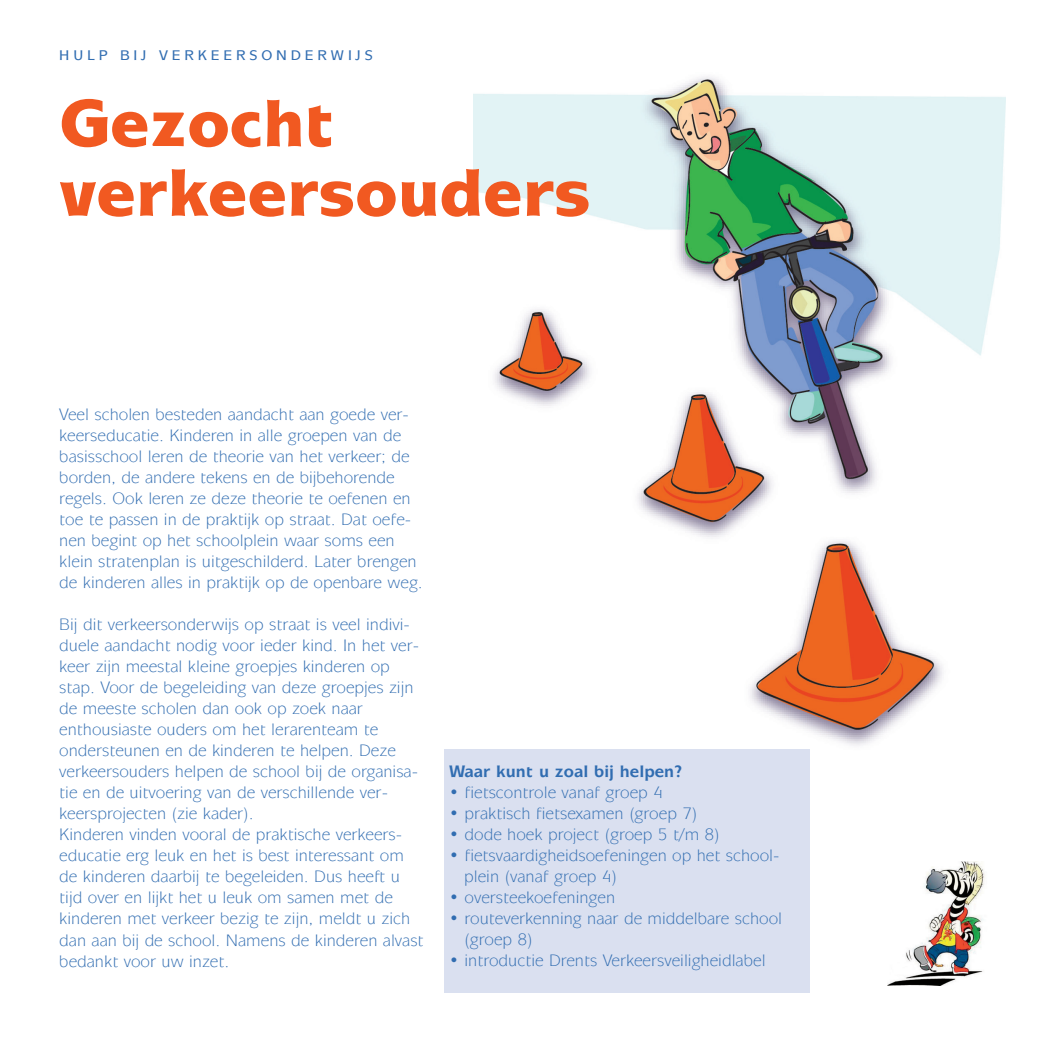
<style>
.page{position:relative;width:1042px;height:1042px;background:#fff}
.page>*{position:absolute;margin:0;border:0;box-sizing:border-box;transform-origin:0 0}
.t1{font:900 66.5px "Mixage IT Cby BT";color:#f15921}
.t2{font:16.62px/21px "Mixage IT Cby BT";color:#316db1}
.t3{font:700 16.62px "Mixage IT Cby BT";color:#316db1}
.t4{font:500 14px "Mixage IT Cby BT";letter-spacing:.275em;color:#316db1}
</style>
<div class="page">
<img style="left:473px;top:76px;width:532px;height:679px">
<img style="left:888px;top:861px;width:97px;height:125px">
<div style="left:444px;top:749px;width:365px;height:243px;background:#dae0f0"></div>
<p class="t4" style="left:59px;top:49px;width:315px">HULP BIJ VERKEERSONDERWIJS</p>
<h1 class="t1" style="left:59px;top:98px;width:277px">Gezocht</h1>
<h1 class="t1" style="left:59px;top:167px;width:533px">verkeersouders</h1>
<p class="t2" style="left:59px;top:406px;width:365px">Veel scholen besteden aandacht aan goede ver&shy;keerseducatie. Kinderen in alle groepen van de basisschool leren de theorie van het verkeer; de borden, de andere tekens en de bijbehorende regels. Ook leren ze deze theorie te oefenen en toe te passen in de praktijk op straat. Dat oefe&shy;nen begint op het schoolplein waar soms een klein stratenplan is uitgeschilderd. Later brengen de kinderen alles in praktijk op de openbare weg.</p>
<p class="t2" style="left:59px;top:616px;width:366px">Bij dit verkeersonderwijs op straat is veel indivi&shy;duele aandacht nodig voor ieder kind. In het ver&shy;keer zijn meestal kleine groepjes kinderen op stap. Voor de begeleiding van deze groepjes zijn de meeste scholen dan ook op zoek naar enthousiaste ouders om het lerarenteam te ondersteunen en de kinderen te helpen. Deze verkeersouders helpen de school bij de organisa&shy;tie en de uitvoering van de verschillende ver&shy;keersprojecten (zie kader).<br>Kinderen vinden vooral de praktische verkeers&shy;educatie erg leuk en het is best interessant om de kinderen daarbij te begeleiden. Dus heeft u tijd over en lijkt het u leuk om samen met de kinderen met verkeer bezig te zijn, meldt u zich dan aan bij de school. Namens de kinderen alvast bedankt voor uw inzet.</p>
<p class="t3" style="left:449px;top:765px;width:235px">Waar kunt u zoal bij helpen?</p>
<p class="t2" style="left:449px;top:784px;width:215px">• fietscontrole vanaf groep 4</p>
<p class="t2" style="left:449px;top:805px;width:250px">• praktisch fietsexamen (groep 7)</p>
<p class="t2" style="left:449px;top:826px;width:272px">• dode hoek project (groep 5 t/m 8)</p>
<p class="t2" style="left:464px;top:847px;width:317px;text-indent:-15px">• fietsvaardigheidsoefeningen op het school&shy;plein (vanaf groep 4)</p>
<p class="t2" style="left:449px;top:889px;width:167px">• oversteekoefeningen</p>
<p class="t2" style="left:464px;top:910px;width:319px;text-indent:-15px">• routeverkenning naar de middelbare school (groep 8)</p>
<p class="t2" style="left:449px;top:952px;width:318px">• introductie Drents Verkeersveiligheidlabel</p>
</div>
